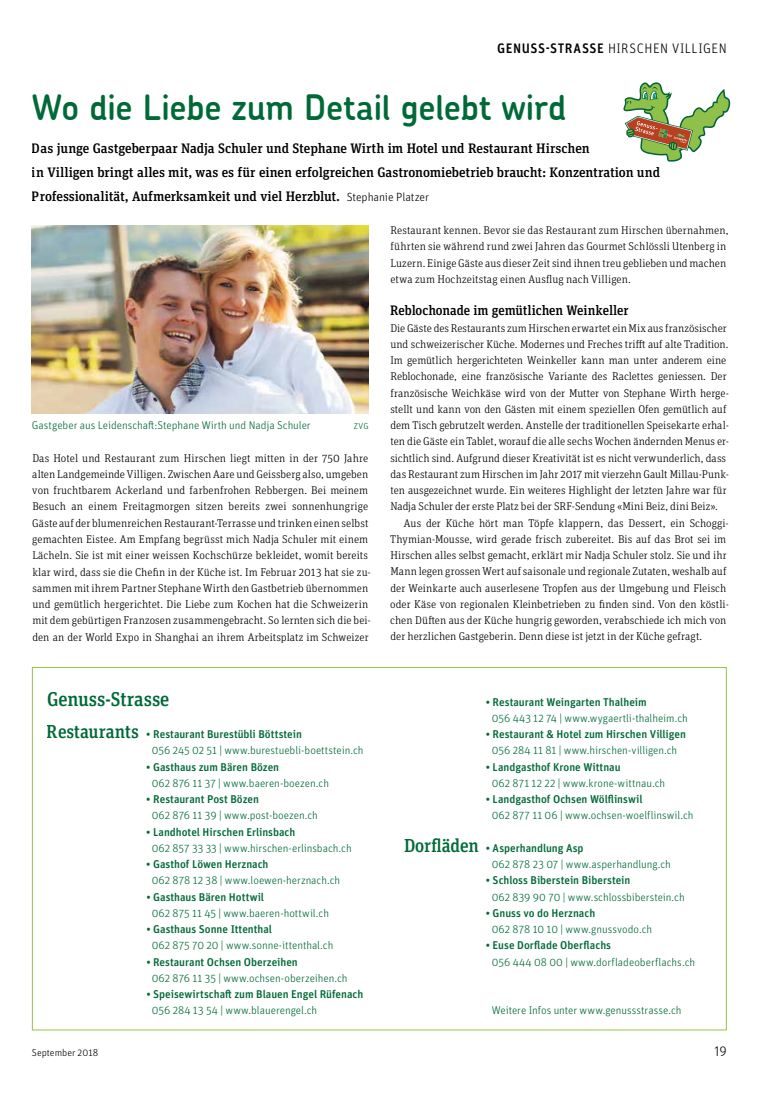
<style>
.page{position:relative;width:780px;height:1099px;background:#fff}
.page>*{position:absolute;margin:0;border:0;box-sizing:border-box;transform-origin:0 0}
.t1{font:600 35px "Chevin";letter-spacing:-.005em;color:#006937}
.t2{font:500 20px "Unit Slab Pro";letter-spacing:-.005em;color:#006937;scale:.96 1}
.t3{font:500 13.75px/24.4px "Unit Slab Pro";color:#000}
.t4{font:300 13.75px "Unit OT";letter-spacing:.035em;color:#000;scale:.96 1}
.t5{font:300 11.25px/16.2px "Unit Slab Pro";letter-spacing:.005em;color:#000}
.t6{font:300 11.25px/16.2px "Unit OT";color:#006937}
.t7{font:500 11.25px "Unit OT";color:#006937}
.t8{font:300 10px "Unit OT";color:#000}
.t9{font:300 8.75px "Unit OT";color:#006937}
.s1{font-weight:500}
.s2{font-family:"Unit OT";font-weight:300;font-size:11.88px}
.s3{font-family:"Unit Slab Pro";font-weight:500;font-size:18.75px}
</style>
<div class="page">
<img style="left:32px;top:225px;width:337px;height:188px">
<svg style="left:623px;top:82px;width:107px;height:80px"></svg>
<p class="t4" style="left:497px;top:41px;width:241px"><span class="s1">GENUSS-STRASSE</span> HIRSCHEN VILLIGEN</p>
<h1 class="t1" style="left:32px;top:85px;width:535px">Wo die Liebe zum Detail gelebt wird</h1>
<p class="t3" style="left:32px;top:135px;width:629px">Das junge Gastgeberpaar Nadja Schuler und Stephane Wirth im Hotel und Restaurant Hirschen<br>in Villigen bringt alles mit, was es für einen erfolgreichen Gastronomiebetrieb braucht: Konzentration und<br>Professionalität, Aufmerksamkeit und viel Herzblut. <span class="s2">Stephanie Platzer</span></p>
<p class="t6" style="left:32px;top:417px;width:280px">Gastgeber aus Leidenschaft:Stephane Wirth und Nadja Schuler</p>
<p class="t9" style="left:354px;top:421px;width:16px">ZVG</p>
<p class="t5" style="left:32px;top:449px;width:340px">Das Hotel und Restaurant zum Hirschen liegt mitten in der 750 Jahre alten Landgemeinde Villigen. Zwischen Aare und Geissberg also, umgeben von fruchtbarem Ackerland und farbenfrohen Rebbergen. Bei meinem Besuch an einem Freitagmorgen sitzen bereits zwei sonnenhungrige Gäste auf der blumenreichen Restaurant-Terrasse und trinken einen selbst gemachten Eistee. Am Empfang begrüsst mich Nadja Schuler mit einem Lächeln. Sie ist mit einer weissen Kochschürze bekleidet, womit bereits klar wird, dass sie die Chefin in der Küche ist. Im Februar 2013 hat sie zu&shy;sammen mit ihrem Partner Stephane Wirth den Gastbetrieb übernommen und gemütlich hergerichtet. Die Liebe zum Kochen hat die Schweizerin mit dem gebürtigen Franzosen zusammengebracht. So lernten sich die bei&shy;den an der World Expo in Shanghai an ihrem Arbeitsplatz im Schweizer</p>
<h2 class="t2" style="left:47px;top:684px;width:129px">Genuss-Strasse</h2>
<p class="t6" style="left:152px;top:726px;width:213px;text-indent:-105px"><span class="s3">Restaurants</span> <span class="s1">• Restaurant Burestübli Böttstein<br></span>056 245 02 51 | www.burestuebli-boettstein.ch</p>
<p class="t7" style="left:146px;top:759px;width:134px">• Gasthaus zum Bären Bözen</p>
<p class="t6" style="left:152px;top:775px;width:179px">062 876 11 37 | www.baeren-boezen.ch</p>
<p class="t7" style="left:146px;top:792px;width:114px">• Restaurant Post Bözen</p>
<p class="t6" style="left:152px;top:807px;width:168px">062 876 11 39 | www.post-boezen.ch</p>
<p class="t7" style="left:146px;top:824px;width:150px">• Landhotel Hirschen Erlinsbach</p>
<p class="t6" style="left:152px;top:839px;width:201px">062 857 33 33 | www.hirschen-erlinsbach.ch</p>
<p class="t7" style="left:146px;top:857px;width:124px">• Gasthof Löwen Herznach</p>
<p class="t6" style="left:152px;top:872px;width:190px">062 878 12 38 | www.loewen-herznach.ch</p>
<p class="t7" style="left:146px;top:889px;width:119px">• Gasthaus Bären Hottwil</p>
<p class="t6" style="left:152px;top:904px;width:179px">062 875 11 45 | www.baeren-hottwil.ch</p>
<p class="t7" style="left:146px;top:922px;width:127px">• Gasthaus Sonne Ittenthal</p>
<p class="t6" style="left:152px;top:937px;width:183px">062 875 70 20 | www.sonne-ittenthal.ch</p>
<p class="t7" style="left:146px;top:954px;width:153px">• Restaurant Ochsen Oberzeihen</p>
<p class="t6" style="left:152px;top:969px;width:197px">062 876 11 35 | www.ochsen-oberzeihen.ch</p>
<p class="t7" style="left:146px;top:987px;width:218px">• Speisewirtschaft zum Blauen Engel Rüfenach</p>
<p class="t6" style="left:152px;top:1002px;width:167px">056 284 13 54 | www.blauerengel.ch</p>
<p class="t5" style="left:390px;top:222px;width:339px">Restaurant kennen. Bevor sie das Restaurant zum Hirschen übernahmen, führten sie während rund zwei Jahren das Gourmet Schlössli Utenberg in Luzern. Einige Gäste aus dieser Zeit sind ihnen treu geblieben und machen etwa zum Hochzeitstag einen Ausflug nach Villigen.</p>
<p class="t3" style="left:390px;top:298px;width:240px">Reblochonade im gemütlichen Weinkeller</p>
<p class="t5" style="left:390px;top:319px;width:338px">Die Gäste des Restaurants zum Hirschen erwartet ein Mix aus französischer</p>
<p class="t5" style="left:390px;top:335px;width:339px">und schweizerischer Küche. Modernes und Freches trifft auf alte Tradition.</p>
<p class="t5" style="left:390px;top:352px;width:337px">Im gemütlich hergerichteten Weinkeller kann man unter anderem eine</p>
<p class="t5" style="left:390px;top:368px;width:338px">Reblochonade, eine französische Variante des Raclettes geniessen. Der</p>
<p class="t5" style="left:390px;top:384px;width:340px">französische Weichkäse wird von der Mutter von Stephane Wirth herge-</p>
<p class="t5" style="left:390px;top:400px;width:337px">stellt und kann von den Gästen mit einem speziellen Ofen gemütlich auf</p>
<p class="t5" style="left:390px;top:417px;width:340px">dem Tisch gebrutzelt werden. Anstelle der traditionellen Speisekarte erhal-</p>
<p class="t5" style="left:390px;top:433px;width:340px">ten die Gäste ein Tablet, worauf die alle sechs Wochen ändernden Menus er-</p>
<p class="t5" style="left:390px;top:449px;width:337px">sichtlich sind. Aufgrund dieser Kreativität ist es nicht verwunderlich, dass</p>
<p class="t5" style="left:390px;top:465px;width:340px">das Restaurant zum Hirschen im Jahr 2017 mit vierzehn Gault Millau-Punk-</p>
<p class="t5" style="left:390px;top:482px;width:337px">ten ausgezeichnet wurde. Ein weiteres Highlight der letzten Jahre war für</p>
<p class="t5" style="left:390px;top:498px;width:329px">Nadja Schuler der erste Platz bei der SRF-Sendung «Mini Beiz, dini Beiz».</p>
<p class="t5" style="left:404px;top:514px;width:326px">Aus der Küche hört man Töpfe klappern, das Dessert, ein Schoggi-</p>
<p class="t5" style="left:390px;top:530px;width:337px">Thymian-Mousse, wird gerade frisch zubereitet. Bis auf das Brot sei im</p>
<p class="t5" style="left:390px;top:547px;width:338px">Hirschen alles selbst gemacht, erklärt mir Nadja Schuler stolz. Sie und ihr</p>
<p class="t5" style="left:390px;top:563px;width:337px">Mann legen grossen Wert auf saisonale und regionale Zutaten, weshalb auf</p>
<p class="t5" style="left:390px;top:579px;width:337px">der Weinkarte auch auserlesene Tropfen aus der Umgebung und Fleisch</p>
<p class="t5" style="left:390px;top:595px;width:340px">oder Käse von regionalen Kleinbetrieben zu finden sind. Von den köstli-</p>
<p class="t5" style="left:390px;top:612px;width:337px">chen Düften aus der Küche hungrig geworden, verabschiede ich mich von</p>
<p class="t5" style="left:390px;top:628px;width:313px">der herzlichen Gastgeberin. Denn diese ist jetzt in der Küche gefragt.</p>
<p class="t7" style="left:485px;top:694px;width:162px">• Restaurant Weingarten Thalheim</p>
<p class="t6" style="left:491px;top:709px;width:197px">056 443 12 74 | www.wygaertli-thalheim.ch</p>
<p class="t7" style="left:485px;top:727px;width:202px">• Restaurant &amp; Hotel zum Hirschen Villigen</p>
<p class="t6" style="left:491px;top:742px;width:187px">056 284 11 81 | www.hirschen-villigen.ch</p>
<p class="t7" style="left:485px;top:759px;width:136px">• Landgasthof Krone Wittnau</p>
<p class="t6" style="left:491px;top:774px;width:175px">062 871 12 22 | www.krone-wittnau.ch</p>
<p class="t7" style="left:485px;top:792px;width:158px">• Landgasthof Ochsen Wölflinswil</p>
<p class="t6" style="left:491px;top:807px;width:203px">062 877 11 06 | www.ochsen-woelflinswil.ch</p>
<p class="t6" style="left:491px;top:840px;width:181px;text-indent:-88px"><span class="s3">Dorfläden</span> <span class="s1">• Asperhandlung Asp<br></span>062 878 23 07 | www.asperhandlung.ch</p>
<p class="t7" style="left:485px;top:873px;width:146px">• Schloss Biberstein Biberstein</p>
<p class="t6" style="left:491px;top:888px;width:194px">062 839 90 70 | www.schlossbiberstein.ch</p>
<p class="t7" style="left:485px;top:905px;width:111px">• Gnuss vo do Herznach</p>
<p class="t6" style="left:491px;top:921px;width:162px">062 878 10 10 | www.gnussvodo.ch</p>
<p class="t7" style="left:485px;top:938px;width:127px">• Euse Dorflade Oberflachs</p>
<p class="t6" style="left:491px;top:953px;width:205px">056 444 08 00 | www.dorfladeoberflachs.ch</p>
<p class="t6" style="left:491px;top:1002px;width:191px">Weitere Infos unter www.genussstrasse.ch</p>
<p class="t8" style="left:32px;top:1047px;width:68px">September 2018</p>
<p class="t4" style="left:714px;top:1043px;width:14px">19</p>
</div>
